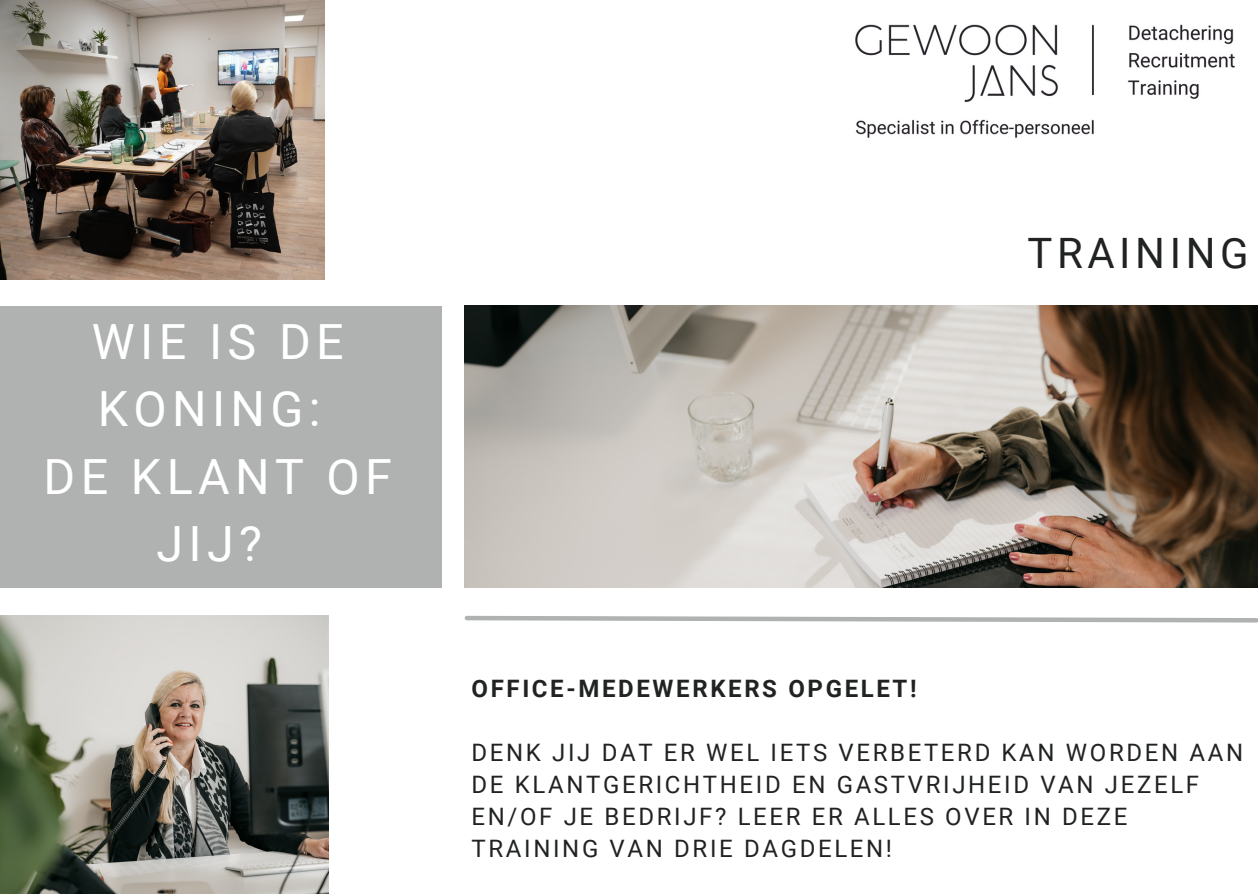
<style>
.page{position:relative;width:1258px;height:894px;background:#fff}
.page>*{position:absolute;margin:0;border:0;box-sizing:border-box;transform-origin:0 0}
.t1{font:48.6px/67.5px "Roboto";letter-spacing:.11em;color:#fff}
.t2{font:42px "Roboto";letter-spacing:.11em;color:#202322}
.t3{font:24px/32.1px "Roboto";letter-spacing:.11em;color:#202322}
.t4{font:700 24px "Roboto";letter-spacing:.11em;color:#202322}
</style>
<div class="page">
<img style="left:0;top:0;width:324px;height:279px">
<img style="left:465px;top:306px;width:793px;height:281px">
<img style="left:0;top:615px;width:328px;height:278px">
<div style="left:0;top:306px;width:442px;height:281px;background:#b0b1b1"></div>
<svg style="left:464px;top:615px;width:794px;height:8px"></svg>
<img style="left:855px;top:24px;width:380px;height:114px">
<p class="t1" style="left:92px;top:308px;width:253px">WIE IS DE<br>KONING:</p>
<p class="t1" style="left:44px;top:443px;width:350px;text-align:center">DE KLANT OF<br>JIJ?</p>
<p class="t2" style="left:1027px;top:229px;width:223px">TRAINING</p>
<p class="t4" style="left:471px;top:674px;width:446px">OFFICE-MEDEWERKERS OPGELET!</p>
<p class="t3" style="left:471px;top:736px;width:773px">DENK JIJ DAT ER WEL IETS VERBETERD KAN WORDEN AAN DE KLANTGERICHTHEID EN GASTVRIJHEID VAN JEZELF EN/OF JE BEDRIJF? LEER ER ALLES OVER IN DEZE TRAINING VAN DRIE DAGDELEN!</p>
</div>
